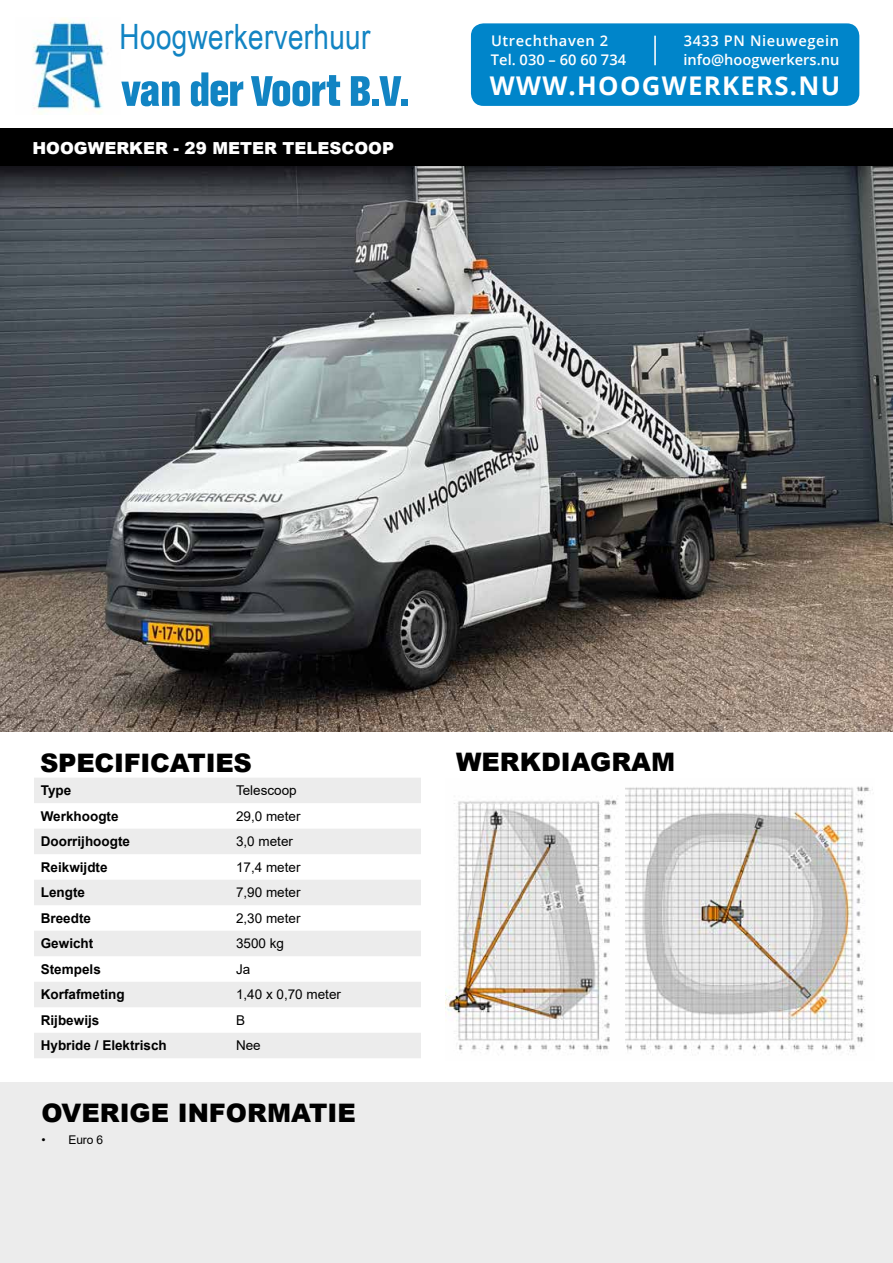
<style>
.page{position:relative;width:893px;height:1263px;background:#fff}
.page>*{position:absolute;margin:0;border:0;box-sizing:border-box;transform-origin:0 0}
.t1{font:700 condensed 50.25px "Folio TEE";letter-spacing:-.01em;color:#1284c3}
.t2{font:34.95px "Arial Narrow";letter-spacing:.01em;color:#1284c3}
.t3{font:700 25.8px "Open Sans";letter-spacing:.05em;color:#fff}
.t4{font:900 25.5px "Arial";color:#000}
.t5{font:900 16.65px "Arial";color:#fff}
.t6{font:600 14.7px "Open Sans";color:#fff}
.t7{font:600 14.7px "Open Sans";letter-spacing:.04em;color:#fff}
.t8{font:700 13.5px "Arial";color:#000}
.t9{font:13.5px "Arial";color:#000}
.t10{font:12px "Arial";color:#000}
.s1{font-size:44.55px}
.s2{font-size:55.8px}
.s3{font-size:55.2px}
</style>
<div class="page">
<div style="left:471px;top:23px;width:388px;height:83px;background:#0085ca;border-radius:13px"></div>
<div style="left:0;top:1082px;width:893px;height:181px;background:#ececec"></div>
<hr style="left:654px;top:36px;width:2px;height:29px;background:#fff">
<img style="left:32px;top:18px;width:72px;height:96px">
<div style="left:0;top:129px;width:893px;height:38px;background:#000"></div>
<img style="left:0;top:167px;width:893px;height:564px">
<div style="left:34px;top:778px;width:387px;height:25px;background:#ececec"></div>
<div style="left:34px;top:829px;width:387px;height:25px;background:#ececec"></div>
<div style="left:34px;top:880px;width:387px;height:25px;background:#ececec"></div>
<div style="left:34px;top:931px;width:387px;height:25px;background:#ececec"></div>
<div style="left:34px;top:982px;width:387px;height:25px;background:#ececec"></div>
<div style="left:34px;top:1033px;width:387px;height:25px;background:#ececec"></div>
<img style="left:445px;top:786px;width:428px;height:268px">
<h2 class="t2" style="left:120px;top:11px;width:252px">Hoogwerkerverhuur</h2>
<h1 class="t1" style="left:122px;top:62px;width:290px">van der <span class="s1">V</span>oort <span class="s1">B</span><span class="s2">.</span><span class="s1">V</span><span class="s3">.</span></h1>
<p class="t5" style="left:32px;top:136px;width:363px">HOOGWERKER - 29 METER TELESCOOP</p>
<p class="t7" style="left:491px;top:31px;width:119px">Utrechthaven 2</p>
<p class="t7" style="left:684px;top:31px;width:157px">3433 PN Nieuwegein</p>
<p class="t6" style="left:491px;top:49px;width:137px">Tel. 030 – 60 60 734</p>
<p class="t6" style="left:683px;top:49px;width:158px">info@hoogwerkers.nu</p>
<h3 class="t3" style="left:490px;top:68px;width:352px">WWW.HOOGWERKERS.NU</h3>
<h3 class="t4" style="left:40px;top:744px;width:213px">SPECIFICATIES</h3>
<p class="t8" style="left:41px;top:781px;width:32px">Type</p>
<p class="t9" style="left:236px;top:781px;width:62px">Telescoop</p>
<p class="t8" style="left:41px;top:806px;width:79px">Werkhoogte</p>
<p class="t9" style="left:236px;top:807px;width:66px">29,0 meter</p>
<p class="t8" style="left:41px;top:832px;width:91px">Doorrijhoogte</p>
<p class="t9" style="left:236px;top:832px;width:59px">3,0 meter</p>
<p class="t8" style="left:41px;top:857px;width:68px">Reikwijdte</p>
<p class="t9" style="left:236px;top:858px;width:66px">17,4 meter</p>
<p class="t8" style="left:41px;top:883px;width:46px">Lengte</p>
<p class="t9" style="left:236px;top:883px;width:66px">7,90 meter</p>
<p class="t8" style="left:41px;top:909px;width:52px">Breedte</p>
<p class="t9" style="left:236px;top:909px;width:66px">2,30 meter</p>
<p class="t8" style="left:41px;top:934px;width:54px">Gewicht</p>
<p class="t9" style="left:236px;top:934px;width:50px">3500 kg</p>
<p class="t8" style="left:41px;top:960px;width:62px">Stempels</p>
<p class="t9" style="left:236px;top:960px;width:16px">Ja</p>
<p class="t8" style="left:41px;top:985px;width:85px">Korfafmeting</p>
<p class="t9" style="left:236px;top:985px;width:107px">1,40 x 0,70 meter</p>
<p class="t8" style="left:41px;top:1011px;width:60px">Rijbewijs</p>
<p class="t9" style="left:236px;top:1011px;width:11px">B</p>
<p class="t8" style="left:41px;top:1036px;width:128px">Hybride / Elektrisch</p>
<p class="t9" style="left:236px;top:1036px;width:26px">Nee</p>
<h3 class="t4" style="left:41px;top:1094px;width:316px">OVERIGE INFORMATIE</h3>
<p class="t10" style="left:41px;top:1132px;width:63px">• Euro 6</p>
<h3 class="t4" style="left:456px;top:743px;width:221px">WERKDIAGRAM</h3>
</div>
